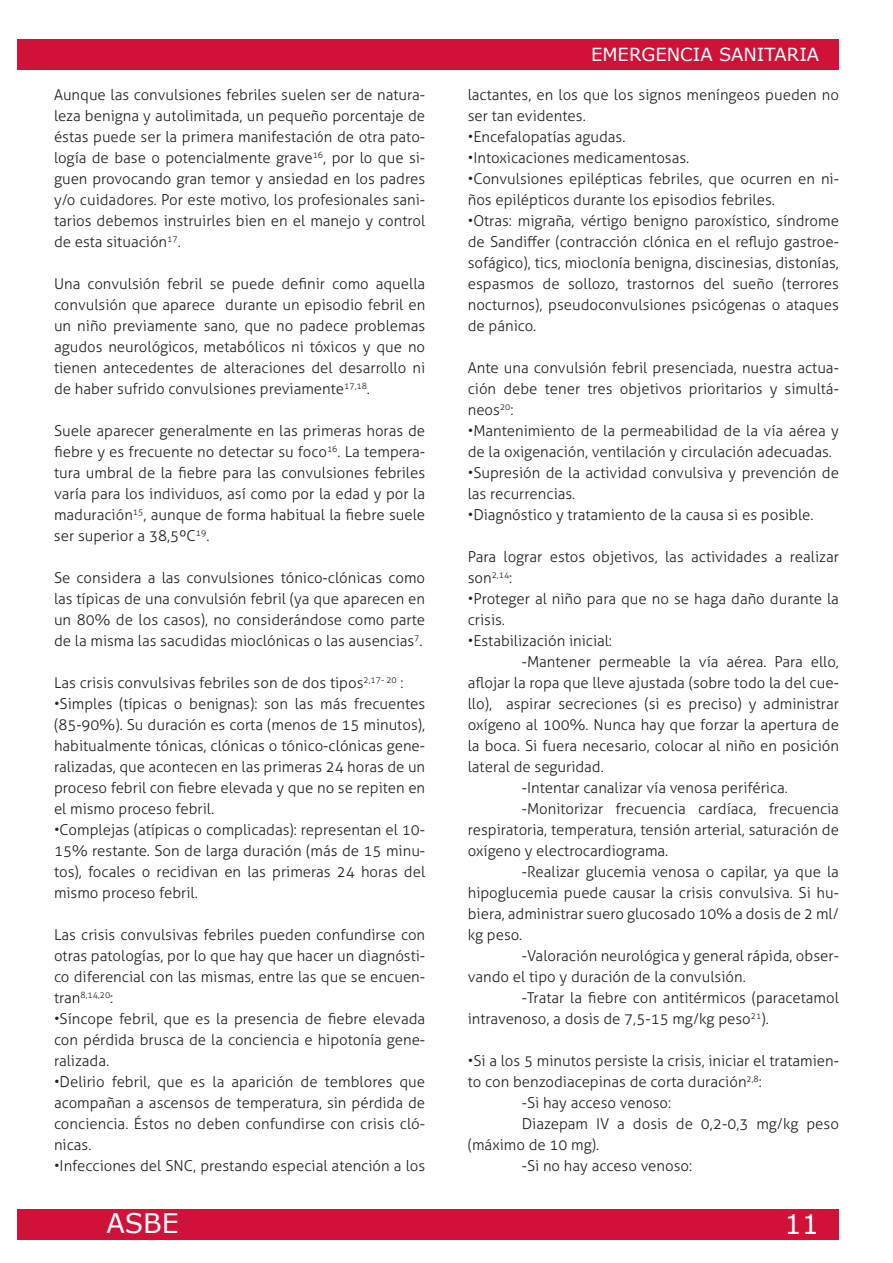
<style>
.page{position:relative;width:893px;height:1263px;background:#fff}
.page>*{position:absolute;margin:0;border:0;box-sizing:border-box;transform-origin:0 0}
.t1{font:27px "MS Reference Sans Serif";color:#fff}
.t2{font:18px "MS Reference Sans Serif";color:#fff}
.t3{font:300 15px/21px "Aller";color:#231f20;text-align:justify}
.t4{font:300 8.7px "Aller";color:#231f20}
.s1{font-size:15px}
</style>
<div class="page">
<div style="left:17px;top:39px;width:822px;height:30px;background:#d11238"></div>
<div style="left:17px;top:1209px;width:822px;height:30px;background:#d11238"></div>
<p class="t3" style="left:54px;top:85px;width:373px">Aunque las convulsiones febriles suelen ser de natura&shy;leza benigna y autolimitada, un pequeño porcentaje de éstas puede ser la primera manifestación de otra pato&shy;logía de base o potencialmente grave<sup>16</sup>, por lo que si&shy;guen provocando gran temor y ansiedad en los padres y/o cuidadores. Por este motivo, los profesionales sani&shy;tarios debemos instruirles bien en el manejo y control de esta situación<sup>17</sup>.</p>
<p class="t3" style="left:54px;top:274px;width:373px">Una convulsión febril se puede definir como aquella convulsión que aparece durante un episodio febril en un niño previamente sano, que no padece problemas agudos neurológicos, metabólicos ni tóxicos y que no tienen antecedentes de alteraciones del desarrollo ni de haber sufrido convulsiones previamente<sup>17,18</sup>.</p>
<p class="t3" style="left:54px;top:421px;width:373px">Suele aparecer generalmente en las primeras horas de fiebre y es frecuente no detectar su foco<sup>16</sup>. La tempera&shy;tura umbral de la fiebre para las convulsiones febriles varía para los individuos, así como por la edad y por la maduración<sup>15</sup>, aunque de forma habitual la fiebre suele ser superior a 38,5ºC<sup>19</sup>.</p>
<p class="t3" style="left:54px;top:568px;width:373px">Se considera a las convulsiones tónico-clónicas como las típicas de una convulsión febril (ya que aparecen en un 80% de los casos), no considerándose como parte de la misma las sacudidas mioclónicas o las ausencias<sup>7</sup>.</p>
<p class="t3" style="left:54px;top:673px;width:351px">Las crisis convulsivas febriles son de dos tipos<sup>2,17-</sup> <sup>20</sup> :</p>
<p class="t3" style="left:54px;top:694px;width:373px">•Simples (típicas o benignas): son las más frecuentes (85-90%). Su duración es corta (menos de 15 minutos), habitualmente tónicas, clónicas o tónico-clónicas gene&shy;ralizadas, que acontecen en las primeras 24 horas de un proceso febril con fiebre elevada y que no se repiten en el mismo proceso febril.</p>
<p class="t3" style="left:54px;top:820px;width:373px">•Complejas (atípicas o complicadas): representan el 10- 15% restante. Son de larga duración (más de 15 minu&shy;tos), focales o recidivan en las primeras 24 horas del mismo proceso febril.</p>
<p class="t3" style="left:54px;top:925px;width:373px">Las crisis convulsivas febriles pueden confundirse con otras patologías, por lo que hay que hacer un diagnósti&shy;co diferencial con las mismas, entre las que se encuen-</p>
<p class="t4" style="left:54px;top:990px;width:61px"><span class="s1">tran</span>8,14,20<span class="s1">:</span></p>
<p class="t3" style="left:54px;top:1009px;width:373px">•Síncope febril, que es la presencia de fiebre elevada con pérdida brusca de la conciencia e hipotonía gene&shy;ralizada.</p>
<p class="t3" style="left:54px;top:1072px;width:373px">•Delirio febril, que es la aparición de temblores que acompañan a ascensos de temperatura, sin pérdida de conciencia. Éstos no deben confundirse con crisis cló&shy;nicas.</p>
<p class="t3" style="left:54px;top:1156px;width:373px">•Infecciones del SNC, prestando especial atención a los</p>
<p class="t2" style="left:591px;top:42px;width:230px">EMERGENCIA SANITARIA</p>
<p class="t3" style="left:468px;top:85px;width:373px">lactantes, en los que los signos meníngeos pueden no ser tan evidentes.</p>
<p class="t3" style="left:468px;top:127px;width:159px">•Encefalopatías agudas.</p>
<p class="t3" style="left:468px;top:148px;width:223px">•Intoxicaciones medicamentosas.</p>
<p class="t3" style="left:468px;top:169px;width:373px">•Convulsiones epilépticas febriles, que ocurren en ni&shy;ños epilépticos durante los episodios febriles.</p>
<p class="t3" style="left:468px;top:211px;width:373px">•Otras: migraña, vértigo benigno paroxístico, síndrome de Sandiffer (contracción clónica en el reflujo gastroe&shy;sofágico), tics, mioclonía benigna, discinesias, distonías, espasmos de sollozo, trastornos del sueño (terrores nocturnos), pseudoconvulsiones psicógenas o ataques de pánico.</p>
<p class="t3" style="left:468px;top:358px;width:373px">Ante una convulsión febril presenciada, nuestra actua&shy;ción debe tener tres objetivos prioritarios y simultá&shy;neos<sup>20</sup>:</p>
<p class="t3" style="left:468px;top:421px;width:373px">•Mantenimiento de la permeabilidad de la vía aérea y de la oxigenación, ventilación y circulación adecuadas.</p>
<p class="t3" style="left:468px;top:463px;width:373px">•Supresión de la actividad convulsiva y prevención de las recurrencias.</p>
<p class="t3" style="left:468px;top:505px;width:347px">•Diagnóstico y tratamiento de la causa si es posible.</p>
<p class="t3" style="left:468px;top:547px;width:373px">Para lograr estos objetivos, las actividades a realizar son<sup>2,14</sup>:</p>
<p class="t3" style="left:468px;top:589px;width:373px">•Proteger al niño para que no se haga daño durante la crisis.</p>
<p class="t3" style="left:468px;top:631px;width:146px">•Estabilización inicial:</p>
<p class="t3" style="left:468px;top:652px;width:373px;text-indent:54px">-Mantener permeable la vía aérea. Para ello, aflojar la ropa que lleve ajustada (sobre todo la del cue&shy;llo), aspirar secreciones (si es preciso) y administrar oxígeno al 100%. Nunca hay que forzar la apertura de la boca. Si fuera necesario, colocar al niño en posición lateral de seguridad.</p>
<p class="t3" style="left:522px;top:778px;width:268px">-Intentar canalizar vía venosa periférica.</p>
<p class="t3" style="left:468px;top:799px;width:373px;text-indent:54px">-Monitorizar frecuencia cardíaca, frecuencia respiratoria, temperatura, tensión arterial, saturación de oxígeno y electrocardiograma.</p>
<p class="t3" style="left:468px;top:862px;width:373px;text-indent:54px">-Realizar glucemia venosa o capilar, ya que la hipoglucemia puede causar la crisis convulsiva. Si hu&shy;biera, administrar suero glucosado 10% a dosis de 2 ml/ kg peso.</p>
<p class="t3" style="left:468px;top:946px;width:373px;text-indent:54px">-Valoración neurológica y general rápida, obser&shy;vando el tipo y duración de la convulsión.</p>
<p class="t3" style="left:468px;top:988px;width:373px;text-indent:54px">-Tratar la fiebre con antitérmicos (paracetamol intravenoso, a dosis de 7,5-15 mg/kg peso<sup>21</sup>).</p>
<p class="t3" style="left:468px;top:1051px;width:373px">•Si a los 5 minutos persiste la crisis, iniciar el tratamien&shy;to con benzodiacepinas de corta duración<sup>2,8</sup>:</p>
<p class="t3" style="left:522px;top:1093px;width:151px">-Si hay acceso venoso:</p>
<p class="t3" style="left:468px;top:1114px;width:373px;text-indent:54px">Diazepam IV a dosis de 0,2-0,3 mg/kg peso (máximo de 10 mg).</p>
<p class="t3" style="left:522px;top:1156px;width:172px">-Si no hay acceso venoso:</p>
<p class="t1" style="left:106px;top:1206px;width:74px">ASBE</p>
<p class="t1" style="left:784px;top:1207px;width:36px">11</p>
</div>
